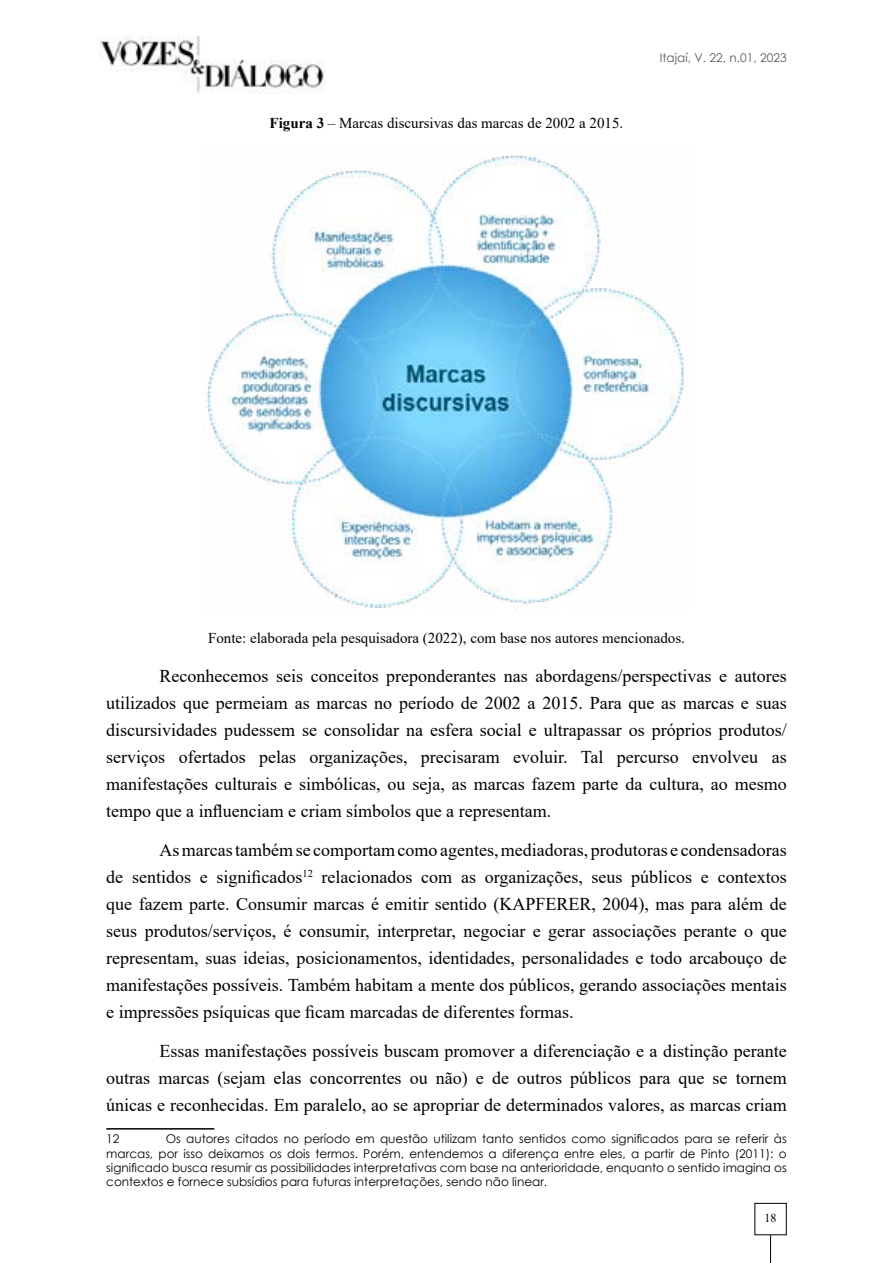
<style>
.page{position:relative;width:893px;height:1263px;background:#fff}
.page>*{position:absolute;margin:0;border:0;box-sizing:border-box;transform-origin:0 0}
.t1{font:18px/27px "Times New Roman";color:#000;text-align:justify}
.t2{font:15px "Times New Roman";color:#000}
.t3{font:12px/14.4px "Century Gothic";color:#000;text-align:justify}
.t4{font:12px "Century Gothic";color:#5a5a5c}
.t5{font:12px "Times New Roman";color:#000}
.s1{font-weight:700}
</style>
<div class="page">
<img style="left:100px;top:36px;width:224px;height:57px">
<div style="left:755px;top:1203px;width:32px;height:32px;border:1px solid #000"></div>
<svg style="left:770px;top:1235px;width:1px;height:28px"></svg>
<img style="left:201px;top:154px;width:484px;height:455px">
<hr style="left:106px;top:1128px;width:108px;height:1px;background:#000">
<p class="t2" style="left:270px;top:112px;width:355px"><span class="s1">Figura 3</span> – Marcas discursivas das marcas de 2002 a 2015.</p>
<p class="t4" style="left:660px;top:50px;width:128px">Itajaí, V. 22, n.01, 2023</p>
<p class="t2" style="left:208px;top:628px;width:478px">Fonte: elaborada pela pesquisadora (2022), com base nos autores mencionados.</p>
<p class="t1" style="left:106px;top:662px;width:682px;text-indent:53px">Reconhecemos seis conceitos preponderantes nas abordagens/perspectivas e autores utilizados que permeiam as marcas no período de 2002 a 2015. Para que as marcas e suas discursividades pudessem se consolidar na esfera social e ultrapassar os próprios produtos/ serviços ofertados pelas organizações, precisaram evoluir. Tal percurso envolveu as manifestações culturais e simbólicas, ou seja, as marcas fazem parte da cultura, ao mesmo tempo que a influenciam e criam símbolos que a representam.</p>
<p class="t1" style="left:106px;top:836px;width:682px;text-indent:53px">As marcas também se comportam como agentes, mediadoras, produtoras e condensadoras de sentidos e significados<sup>12</sup> relacionados com as organizações, seus públicos e contextos que fazem parte. Consumir marcas é emitir sentido (KAPFERER, 2004), mas para além de seus produtos/serviços, é consumir, interpretar, negociar e gerar associações perante o que representam, suas ideias, posicionamentos, identidades, personalidades e todo arcabouço de manifestações possíveis. Também habitam a mente dos públicos, gerando associações mentais e impressões psíquicas que ficam marcadas de diferentes formas.</p>
<p class="t1" style="left:106px;top:1037px;width:682px;text-indent:53px">Essas manifestações possíveis buscam promover a diferenciação e a distinção perante outras marcas (sejam elas concorrentes ou não) e de outros públicos para que se tornem únicas e reconhecidas. Em paralelo, ao se apropriar de determinados valores, as marcas criam</p>
<p class="t3" style="left:106px;top:1131px;width:15px">12</p>
<p class="t3" style="left:106px;top:1131px;width:682px;text-indent:59px">Os autores citados no período em questão utilizam tanto sentidos como significados para se referir às marcas, por isso deixamos os dois termos. Porém, entendemos a diferença entre eles, a partir de Pinto (2011): o significado busca resumir as possibilidades interpretativas com base na anterioridade, enquanto o sentido imagina os contextos e fornece subsídios para futuras interpretações, sendo não linear.</p>
<p class="t5" style="left:764px;top:1210px;width:13px">18</p>
</div>
